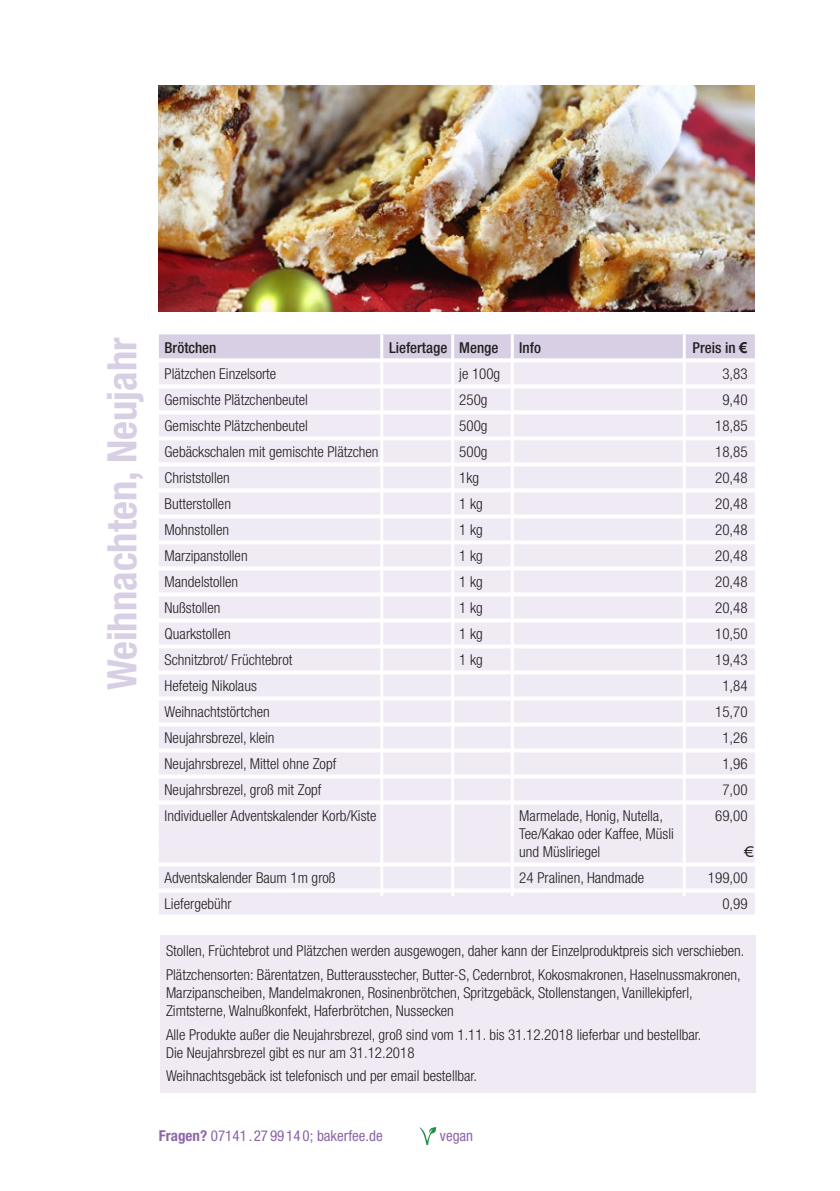
<style>
.page{position:relative;width:840px;height:1191px;background:#fff}
.page>*{position:absolute;margin:0;border:0;box-sizing:border-box;transform-origin:0 0}
.t1{font:700 condensed 40.6px "Helvetica Neue";color:#d8cfe4}
.t2{font:300 condensed 15px/18px "Helvetica Neue";color:#231f20}
.t3{font:condensed 15px "Helvetica Neue";color:#8c66a8}
.t4{font:500 condensed 15px "Helvetica Neue";color:#231f20}
.s1{font-family:"Arial";font-weight:700;font-stretch:normal}
.s2{font-weight:700}
</style>
<div class="page">
<div style="left:159px;top:334px;width:595px;height:24px;background:#d8cfe4"></div>
<div style="left:159px;top:362px;width:595px;height:22px;background:#efeaf4"></div>
<div style="left:159px;top:388px;width:595px;height:22px;background:#efeaf4"></div>
<div style="left:159px;top:414px;width:595px;height:22px;background:#efeaf4"></div>
<div style="left:159px;top:440px;width:595px;height:22px;background:#efeaf4"></div>
<div style="left:159px;top:466px;width:595px;height:22px;background:#efeaf4"></div>
<div style="left:159px;top:492px;width:595px;height:22px;background:#efeaf4"></div>
<div style="left:159px;top:518px;width:595px;height:22px;background:#efeaf4"></div>
<div style="left:159px;top:544px;width:595px;height:22px;background:#efeaf4"></div>
<div style="left:159px;top:570px;width:595px;height:22px;background:#efeaf4"></div>
<div style="left:159px;top:596px;width:595px;height:22px;background:#efeaf4"></div>
<div style="left:159px;top:622px;width:595px;height:22px;background:#efeaf4"></div>
<div style="left:159px;top:648px;width:595px;height:22px;background:#efeaf4"></div>
<div style="left:159px;top:674px;width:595px;height:22px;background:#efeaf4"></div>
<div style="left:159px;top:700px;width:595px;height:22px;background:#efeaf4"></div>
<div style="left:159px;top:726px;width:595px;height:22px;background:#efeaf4"></div>
<div style="left:159px;top:752px;width:595px;height:22px;background:#efeaf4"></div>
<div style="left:159px;top:778px;width:595px;height:22px;background:#efeaf4"></div>
<div style="left:159px;top:804px;width:595px;height:22px;background:#efeaf4"></div>
<div style="left:159px;top:822px;width:595px;height:22px;background:#efeaf4"></div>
<div style="left:159px;top:840px;width:595px;height:22px;background:#efeaf4"></div>
<div style="left:159px;top:866px;width:595px;height:22px;background:#efeaf4"></div>
<div style="left:159px;top:892px;width:595px;height:22px;background:#efeaf4"></div>
<svg style="left:419px;top:1127px;width:17px;height:18px"></svg>
<hr style="left:380px;top:334px;width:3px;height:562px;background:#fff">
<hr style="left:451px;top:334px;width:3px;height:562px;background:#fff">
<hr style="left:510px;top:334px;width:3px;height:562px;background:#fff">
<hr style="left:682px;top:334px;width:3px;height:562px;background:#fff">
<img style="left:159px;top:85px;width:595px;height:227px">
<div style="left:160px;top:935px;width:595px;height:158px;background:#efeaf4"></div>
<p class="t1" style="left:97px;top:690px;width:354px;rotate:-90deg">Weihnachten, Neujahr</p>
<p class="t4" style="left:164px;top:338px;width:53px">Brötchen</p>
<p class="t4" style="left:389px;top:338px;width:111px">Liefertage Menge</p>
<p class="t4" style="left:519px;top:338px;width:23px">Info</p>
<p class="t4" style="left:692px;top:338px;width:56px">Preis in <span class="s1">€</span></p>
<p class="t2" style="left:164px;top:364px;width:113px">Plätzchen Einzelsorte</p>
<p class="t2" style="left:459px;top:364px;width:43px">je 100g</p>
<p class="t2" style="left:722px;top:364px;width:27px">3,83</p>
<p class="t2" style="left:164px;top:390px;width:145px">Gemischte Plätzchenbeutel</p>
<p class="t2" style="left:459px;top:390px;width:30px">250g</p>
<p class="t2" style="left:722px;top:390px;width:27px">9,40</p>
<p class="t2" style="left:164px;top:416px;width:145px">Gemischte Plätzchenbeutel</p>
<p class="t2" style="left:459px;top:416px;width:30px">500g</p>
<p class="t2" style="left:714px;top:416px;width:34px">18,85</p>
<p class="t2" style="left:164px;top:442px;width:215px">Gebäckschalen mit gemischte Plätzchen</p>
<p class="t2" style="left:459px;top:442px;width:30px">500g</p>
<p class="t2" style="left:714px;top:442px;width:34px">18,85</p>
<p class="t2" style="left:164px;top:468px;width:67px">Christstollen</p>
<p class="t2" style="left:459px;top:468px;width:21px">1kg</p>
<p class="t2" style="left:714px;top:468px;width:34px">20,48</p>
<p class="t2" style="left:164px;top:494px;width:68px">Butterstollen</p>
<p class="t2" style="left:459px;top:494px;width:25px">1 kg</p>
<p class="t2" style="left:714px;top:494px;width:34px">20,48</p>
<p class="t2" style="left:164px;top:520px;width:66px">Mohnstollen</p>
<p class="t2" style="left:459px;top:520px;width:25px">1 kg</p>
<p class="t2" style="left:714px;top:520px;width:34px">20,48</p>
<p class="t2" style="left:164px;top:546px;width:85px">Marzipanstollen</p>
<p class="t2" style="left:459px;top:546px;width:25px">1 kg</p>
<p class="t2" style="left:714px;top:546px;width:34px">20,48</p>
<p class="t2" style="left:164px;top:572px;width:75px">Mandelstollen</p>
<p class="t2" style="left:459px;top:572px;width:25px">1 kg</p>
<p class="t2" style="left:714px;top:572px;width:34px">20,48</p>
<p class="t2" style="left:164px;top:598px;width:57px">Nußstollen</p>
<p class="t2" style="left:459px;top:598px;width:25px">1 kg</p>
<p class="t2" style="left:714px;top:598px;width:34px">20,48</p>
<p class="t2" style="left:164px;top:624px;width:68px">Quarkstollen</p>
<p class="t2" style="left:459px;top:624px;width:25px">1 kg</p>
<p class="t2" style="left:714px;top:624px;width:34px">10,50</p>
<p class="t2" style="left:164px;top:650px;width:129px">Schnitzbrot/ Früchtebrot</p>
<p class="t2" style="left:459px;top:650px;width:25px">1 kg</p>
<p class="t2" style="left:714px;top:650px;width:34px">19,43</p>
<p class="t2" style="left:164px;top:676px;width:94px">Hefeteig Nikolaus</p>
<p class="t2" style="left:722px;top:676px;width:27px">1,84</p>
<p class="t2" style="left:164px;top:702px;width:107px">Weihnachtstörtchen</p>
<p class="t2" style="left:714px;top:702px;width:34px">15,70</p>
<p class="t2" style="left:164px;top:728px;width:111px">Neujahrsbrezel, klein</p>
<p class="t2" style="left:722px;top:728px;width:27px">1,26</p>
<p class="t2" style="left:164px;top:754px;width:173px">Neujahrsbrezel, Mittel ohne Zopf</p>
<p class="t2" style="left:722px;top:754px;width:27px">1,96</p>
<p class="t2" style="left:164px;top:780px;width:158px">Neujahrsbrezel, groß mit Zopf</p>
<p class="t2" style="left:722px;top:780px;width:27px">7,00</p>
<p class="t2" style="left:164px;top:806px;width:213px">Individueller Adventskalender Korb/Kiste</p>
<p class="t2" style="left:519px;top:806px;width:145px">Marmelade, Honig, Nutella,</p>
<p class="t2" style="left:714px;top:806px;width:34px">69,00</p>
<p class="t2" style="left:519px;top:824px;width:156px">Tee/Kakao oder Kaffee, Müsli</p>
<p class="t2" style="left:519px;top:842px;width:83px">und Müsliriegel</p>
<p class="t2" style="left:164px;top:868px;width:172px">Adventskalender Baum 1m groß</p>
<p class="t2" style="left:519px;top:868px;width:126px">24 Pralinen, Handmade</p>
<p class="t2" style="left:707px;top:868px;width:41px">199,00</p>
<p class="t2" style="left:164px;top:894px;width:68px">Liefergebühr</p>
<p class="t2" style="left:722px;top:894px;width:27px">0,99</p>
<p class="t2" style="left:166px;top:941px;width:579px">Stollen, Früchtebrot und Plätzchen werden ausgewogen, daher kann der Einzelproduktpreis sich verschieben.</p>
<p class="t2" style="left:166px;top:965px;width:576px">Plätzchensorten: Bärentatzen, Butterausstecher, Butter-S, Cedernbrot, Kokosmakronen, Haselnussmakronen,<br>Marzipanscheiben, Mandelmakronen, Rosinenbrötchen, Spritzgebäck, Stollenstangen, Vanillekipferl,<br>Zimtsterne, Walnußkonfekt, Haferbrötchen, Nussecken</p>
<p class="t2" style="left:166px;top:1025px;width:536px">Alle Produkte außer die Neujahrsbrezel, groß sind vom 1.11. bis 31.12.2018 lieferbar und bestellbar.<br>Die Neujahrsbrezel gibt es nur am 31.12.2018</p>
<p class="t2" style="left:166px;top:1066px;width:312px">Weihnachtsgebäck ist telefonisch und per email bestellbar.</p>
<p class="t3" style="left:159px;top:1127px;width:225px"><span class="s2">Fragen?</span> 07141 .27 99 14 0; bakerfee.de</p>
<p class="t3" style="left:439px;top:1127px;width:35px">vegan</p>
</div>
